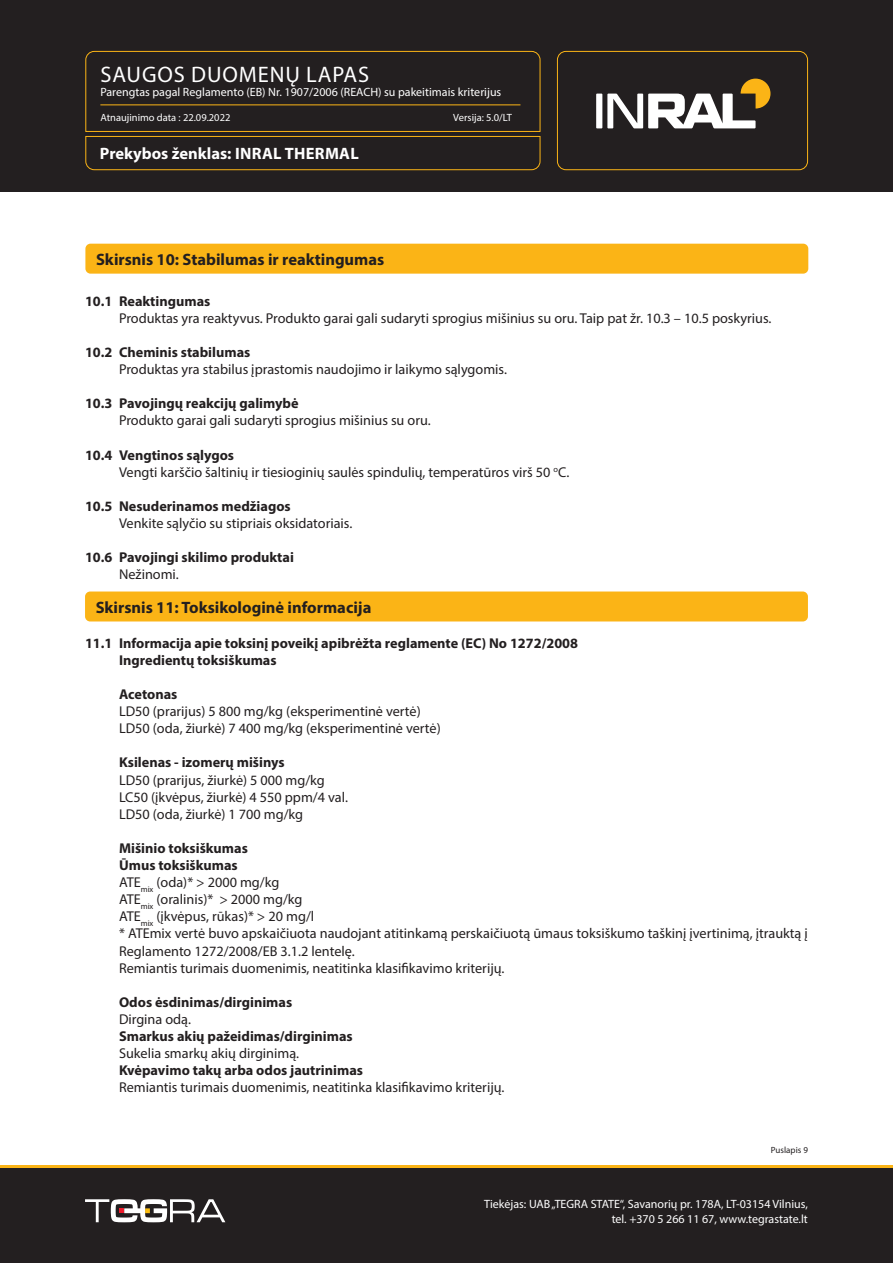
<style>
.page{position:relative;width:893px;height:1263px;background:#fff}
.page>*{position:absolute;margin:0;border:0;box-sizing:border-box;transform-origin:0 0}
.t1{font:22.5px "Myriad Pro";letter-spacing:.04em;color:#fff}
.Skyrius_baltas{font:700 16.5px "Myriad Pro";color:#231f20}
.t2{font:700 16.5px "Myriad Pro";letter-spacing:.005em;color:#fff}
.Tekstas_paprastas_Bo{font:14.25px/17.1px "Myriad Pro";color:#231f20}
.Tekstas_paprastas_Bo-2{font:700 14.25px "Myriad Pro";color:#231f20}
.t3{font:12px/14.4px "Myriad Pro";color:#fff;text-align:right}
.t4{font:10.5px "Myriad Pro";color:#fff}
.t5{font:9px "Myriad Pro";color:#231f20}
</style>
<div class="page">
<div style="left:0;top:1165px;width:893px;height:98px;background:#231f20"></div>
<div style="left:0;top:0;width:893px;height:191px;background:#231f20"></div>
<svg style="left:85px;top:51px;width:456px;height:119px"></svg>
<div style="left:557px;top:51px;width:251px;height:119px;border:1px solid #fbb416;border-radius:9px"></div>
<hr style="left:100px;top:104px;width:420px;height:1px;background:#fbb416">
<svg style="left:85px;top:1199px;width:140px;height:23px"></svg>
<div style="left:596px;top:94px;width:6px;height:34px;background:#fff"></div>
<svg style="left:607px;top:79px;width:163px;height:49px"></svg>
<hr style="left:0;top:1165px;width:893px;height:2px;background:#fbb416">
<div style="left:85px;top:591px;width:723px;height:30px;background:#fbb416;border-radius:5px"></div>
<div style="left:85px;top:244px;width:723px;height:30px;background:#fbb416;border-radius:5px"></div>
<h1 class="t1" style="left:101px;top:60px;width:270px">SAUGOS DUOMENŲ LAPAS</h1>
<p class="t3" style="left:100px;top:85px;width:402px">Parengtas pagal Reglamento (EB) Nr. 1907/2006 (REACH) su pakeitimais kriterijus</p>
<p class="t4" style="left:100px;top:111px;width:132px">Atnaujinimo data : 22.09.2022</p>
<p class="t4" style="left:453px;top:111px;width:60px">Versija: 5.0/LT</p>
<p class="t2" style="left:100px;top:142px;width:260px">Prekybos ženklas: INRAL THERMAL</p>
<p class="Skyrius_baltas" style="left:96px;top:248px;width:290px">Skirsnis 10: Stabilumas ir reaktingumas</p>
<p class="Tekstas_paprastas_Bo-2" style="left:85px;top:292px;width:127px">10.1 Reaktingumas</p>
<p class="Tekstas_paprastas_Bo" style="left:119px;top:309px;width:654px">Produktas yra reaktyvus. Produkto garai gali sudaryti sprogius mišinius su oru. Taip pat žr. 10.3 – 10.5 poskyrius.</p>
<p class="Tekstas_paprastas_Bo-2" style="left:85px;top:343px;width:167px">10.2 Cheminis stabilumas</p>
<p class="Tekstas_paprastas_Bo" style="left:119px;top:360px;width:389px">Produktas yra stabilus įprastomis naudojimo ir laikymo sąlygomis.</p>
<p class="Tekstas_paprastas_Bo-2" style="left:85px;top:394px;width:215px">10.3 Pavojingų reakcijų galimybė</p>
<p class="Tekstas_paprastas_Bo" style="left:119px;top:412px;width:313px">Produkto garai gali sudaryti sprogius mišinius su oru.</p>
<p class="Tekstas_paprastas_Bo-2" style="left:85px;top:445px;width:151px">10.4 Vengtinos sąlygos</p>
<p class="Tekstas_paprastas_Bo" style="left:119px;top:463px;width:452px">Vengti karščio šaltinių ir tiesioginių saulės spindulių, temperatūros virš 50 <sup>o</sup>C.</p>
<p class="Tekstas_paprastas_Bo-2" style="left:85px;top:497px;width:207px">10.5 Nesuderinamos medžiagos</p>
<p class="Tekstas_paprastas_Bo" style="left:119px;top:514px;width:235px">Venkite sąlyčio su stipriais oksidatoriais.</p>
<p class="Tekstas_paprastas_Bo-2" style="left:85px;top:548px;width:210px">10.6 Pavojingi skilimo produktai</p>
<p class="Tekstas_paprastas_Bo" style="left:119px;top:566px;width:61px">Nežinomi.</p>
<p class="Skyrius_baltas" style="left:96px;top:596px;width:277px">Skirsnis 11: Toksikologinė informacija</p>
<p class="Tekstas_paprastas_Bo-2" style="left:85px;top:634px;width:494px">11.1 Informacija apie toksinį poveikį apibrėžta reglamente (EC) No 1272/2008</p>
<p class="Tekstas_paprastas_Bo-2" style="left:119px;top:651px;width:159px">Ingredientų toksiškumas</p>
<p class="Tekstas_paprastas_Bo-2" style="left:119px;top:685px;width:60px">Acetonas</p>
<p class="Tekstas_paprastas_Bo" style="left:119px;top:702px;width:303px">LD50 (prarijus) 5 800 mg/kg (eksperimentinė vertė)</p>
<p class="Tekstas_paprastas_Bo" style="left:119px;top:720px;width:323px">LD50 (oda, žiurkė) 7 400 mg/kg (eksperimentinė vertė)</p>
<p class="Tekstas_paprastas_Bo-2" style="left:119px;top:753px;width:167px">Ksilenas - izomerų mišinys</p>
<p class="Tekstas_paprastas_Bo" style="left:119px;top:771px;width:207px">LD50 (prarijus, žiurkė) 5 000 mg/kg</p>
<p class="Tekstas_paprastas_Bo" style="left:119px;top:788px;width:230px">LC50 (įkvėpus, žiurkė) 4 550 ppm/4 val.</p>
<p class="Tekstas_paprastas_Bo" style="left:119px;top:805px;width:186px">LD50 (oda, žiurkė) 1 700 mg/kg</p>
<p class="Tekstas_paprastas_Bo-2" style="left:119px;top:839px;width:130px">Mišinio toksiškumas</p>
<p class="Tekstas_paprastas_Bo-2" style="left:119px;top:856px;width:120px">Ūmus toksiškumas</p>
<p class="Tekstas_paprastas_Bo" style="left:119px;top:873px;width:162px">ATE<sub>mix</sub> (oda)* &gt; 2000 mg/kg</p>
<p class="Tekstas_paprastas_Bo" style="left:119px;top:891px;width:185px">ATE<sub>mix</sub> (oralinis)* &gt; 2000 mg/kg</p>
<p class="Tekstas_paprastas_Bo" style="left:119px;top:908px;width:197px">ATE<sub>mix</sub> (įkvėpus, rūkas)* &gt; 20 mg/l</p>
<p class="Tekstas_paprastas_Bo" style="left:119px;top:925px;width:690px">* ATEmix vertė buvo apskaičiuota naudojant atitinkamą perskaičiuotą ūmaus toksiškumo taškinį įvertinimą, įtrauktą į<br>Reglamento 1272/2008/EB 3.1.2 lentelę.</p>
<p class="Tekstas_paprastas_Bo" style="left:119px;top:959px;width:387px">Remiantis turimais duomenimis, neatitinka klasifikavimo kriterijų.</p>
<p class="Tekstas_paprastas_Bo-2" style="left:119px;top:993px;width:175px">Odos ėsdinimas/dirginimas</p>
<p class="Tekstas_paprastas_Bo" style="left:119px;top:1010px;width:74px">Dirgina odą.</p>
<p class="Tekstas_paprastas_Bo-2" style="left:119px;top:1027px;width:235px">Smarkus akių pažeidimas/dirginimas</p>
<p class="Tekstas_paprastas_Bo" style="left:119px;top:1044px;width:182px">Sukelia smarkų akių dirginimą.</p>
<p class="Tekstas_paprastas_Bo-2" style="left:119px;top:1061px;width:245px">Kvėpavimo takų arba odos jautrinimas</p>
<p class="Tekstas_paprastas_Bo" style="left:119px;top:1079px;width:387px">Remiantis turimais duomenimis, neatitinka klasifikavimo kriterijų.</p>
<p class="t5" style="left:771px;top:1144px;width:38px">Puslapis 9</p>
<p class="t3" style="left:484px;top:1197px;width:325px">Tiekėjas: UAB „TEGRA STATE“, Savanorių pr. 178A, LT-03154 Vilnius, tel. +370 5 266 11 67, www.tegrastate.lt</p>
</div>
